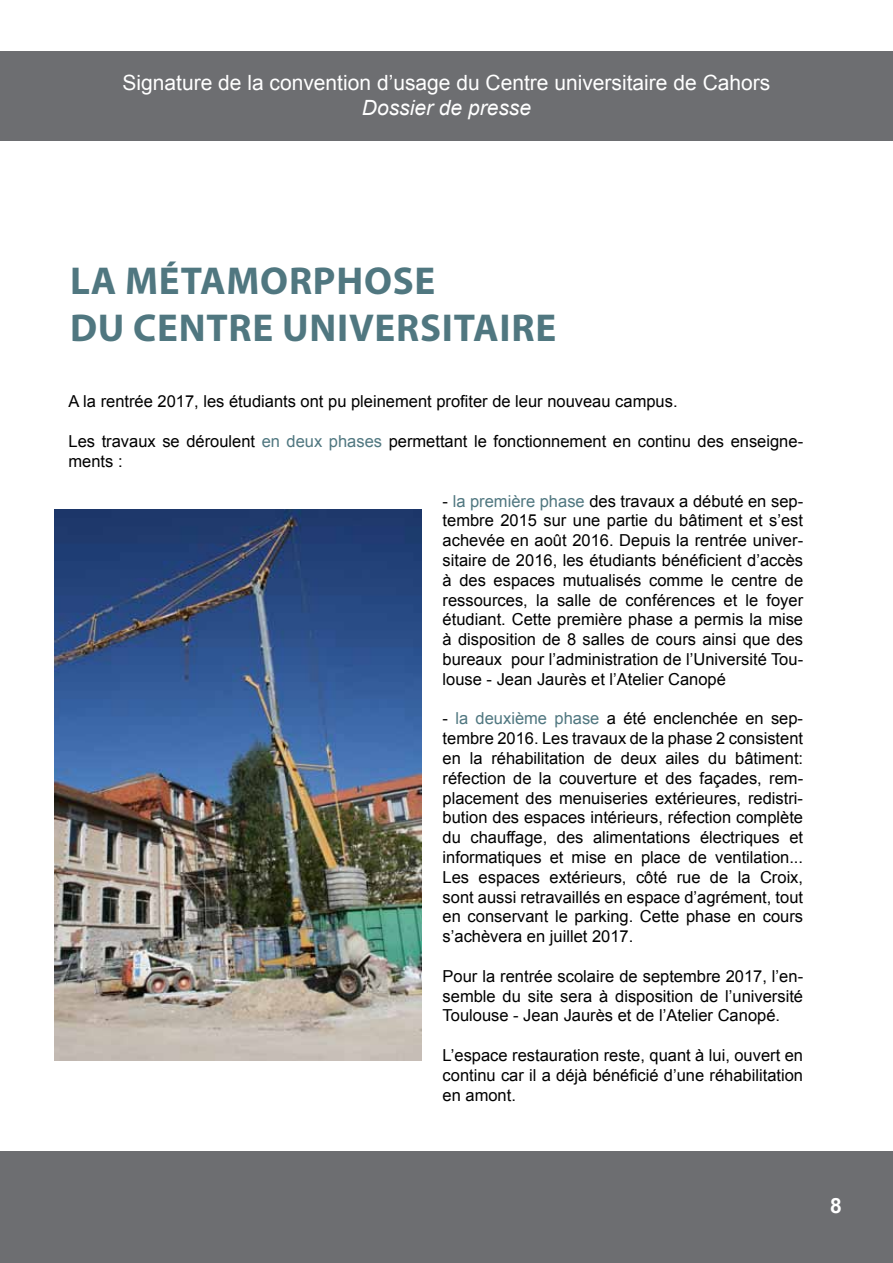
<style>
.page{position:relative;width:893px;height:1263px;background:#fff}
.page>*{position:absolute;margin:0;border:0;box-sizing:border-box;transform-origin:0 0}
.t1{font:700 39px/46.8px "Myriad Pro";letter-spacing:.02em;color:#507780;text-align:right}
.t2{font:21px "Arial";color:#fff}
.t3{font:italic 21px "Arial";color:#fff}
.t4{font:700 21px "Arial";color:#fff}
.t5{font:16.5px/19.8px "Arial";color:#000;text-align:justify}
.s1{color:#507780}
</style>
<div class="page">
<div style="left:0;top:1152px;width:893px;height:111px;background:#6d6e71"></div>
<div style="left:0;top:51px;width:893px;height:89px;background:#6d6e71"></div>
<img style="left:54px;top:509px;width:367px;height:551px">
<p class="t2" style="left:123px;top:69px;width:649px">Signature de la convention d’usage du Centre universitaire de Cahors</p>
<p class="t3" style="left:362px;top:94px;width:171px">Dossier de presse</p>
<h1 class="t1" style="left:70px;top:256px;width:159px">LA MÉTAMOR</h1>
<h1 class="t1" style="left:70px;top:256px;width:324px">PHOSE<br>DU CENTRE UNIVERSI</h1>
<h1 class="t1" style="left:454px;top:303px;width:41px">TAIRE</h1>
<p class="t5" style="left:69px;top:392px;width:610px">A la rentrée 2017, les étudiants ont pu pleinement profiter de leur nouveau campus.</p>
<p class="t5" style="left:69px;top:432px;width:736px">Les travaux se déroulent <span class="s1">en deux phases</span> permettant le fonctionnement en continu des enseigne&shy;ments :</p>
<p class="t5" style="left:443px;top:491px;width:362px">- <span class="s1">la première phase</span> des travaux a débuté en sep&shy;tembre 2015 sur une partie du bâtiment et s’est achevée en août 2016. Depuis la rentrée univer&shy;sitaire de 2016, les étudiants bénéficient d’accès à des espaces mutualisés comme le centre de ressources, la salle de conférences et le foyer étudiant. Cette première phase a permis la mise à disposition de 8 salles de cours ainsi que des bureaux pour l’administration de l’Université Tou&shy;louse - Jean Jaurès et l’Atelier Canopé</p>
<p class="t5" style="left:443px;top:709px;width:362px">- <span class="s1">la deuxième phase</span> a été enclenchée en sep&shy;tembre 2016. Les travaux de la phase 2 consistent en la réhabilitation de deux ailes du bâtiment: réfection de la couverture et des façades, rem&shy;placement des menuiseries extérieures, redistri&shy;bution des espaces intérieurs, réfection complète du chauffage, des alimentations électriques et informatiques et mise en place de ventilation...<br>Les espaces extérieurs, côté rue de la Croix, sont aussi retravaillés en espace d’agrément, tout en conservant le parking. Cette phase en cours s’achèvera en juillet 2017.</p>
<p class="t5" style="left:443px;top:966px;width:362px">Pour la rentrée scolaire de septembre 2017, l’en&shy;semble du site sera à disposition de l’université Toulouse - Jean Jaurès et de l’Atelier Canopé.</p>
<p class="t5" style="left:443px;top:1045px;width:362px">L’espace restauration reste, quant à lui, ouvert en continu car il a déjà bénéficié d’une réhabilitation en amont.</p>
<p class="t4" style="left:830px;top:1192px;width:13px">8</p>
</div>
